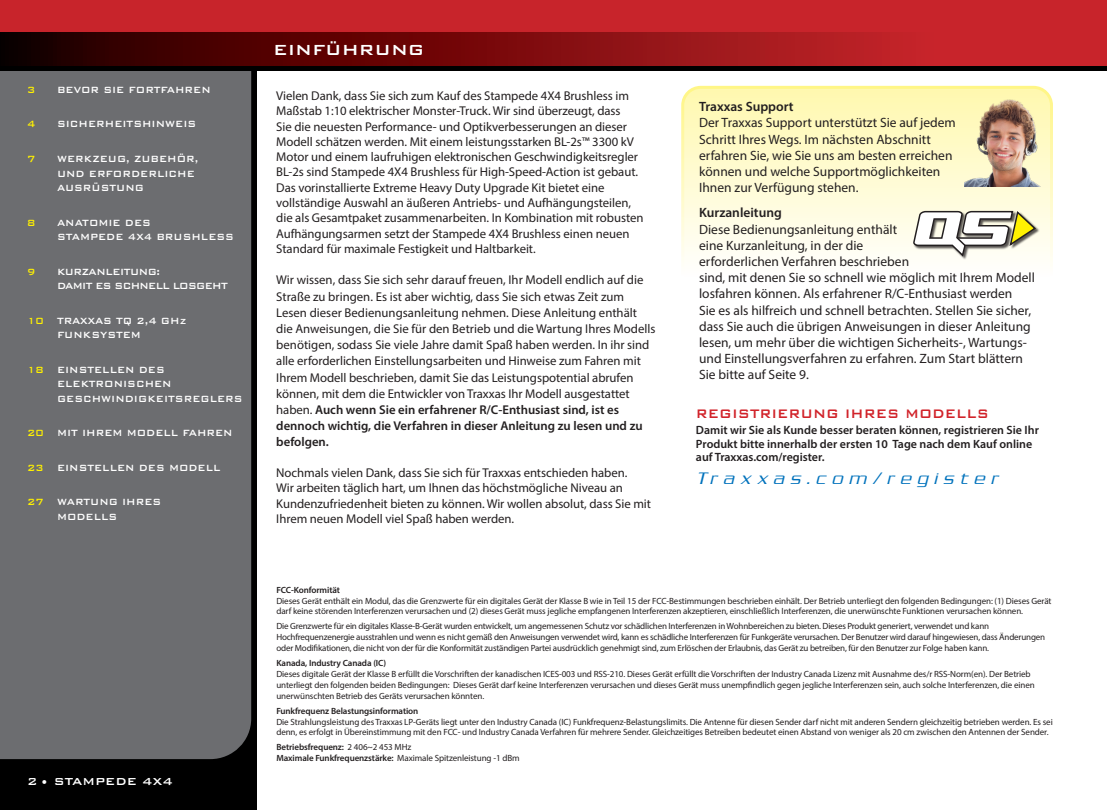
<style>
.page{position:relative;width:1107px;height:810px;background:#fff}
.page>*{position:absolute;margin:0;border:0;box-sizing:border-box;transform-origin:0 0}
.t1{font:500 19.5px "Bank Gothic BT";color:#fff}
.t2{font:italic 18px "Serpentine ICG Light";letter-spacing:.35em;color:#0072bc}
.t3{font:500 16.5px "Bank Gothic BT";color:#d1232a;scale:.91 1}
.t4{font:13.5px/16.2px "Myriad Pro";color:#231f20}
.t5{font:600 13.5px "Myriad Pro";color:#231f20}
.t6{font:500 13.5px "Bank Gothic BT";color:#fff}
.t7{font:12.75px/15.3px "Myriad Pro";letter-spacing:-.005em;color:#231f20}
.t8{font:500 12px/14.4px "Bank Gothic BT";color:#fff;scale:.9 1}
.t9{font:600 12px/13.5px "Myriad Pro";color:#231f20}
.t10{font:500 12px/14.4px "Bank Gothic BT";letter-spacing:-.06em;color:#fff;scale:.9 1}
.t11{font:500 12px "Bank Gothic BT";color:#fff101;scale:.9 1}
.t12{font:9px/10.8px "Myriad Pro";letter-spacing:-.01em;color:#231f20}
.t13{font:600 9px/10.8px "Myriad Pro";letter-spacing:-.01em;color:#231f20}
.s1{color:#fff101}
.s2{font-weight:600}
.s3{font-weight:400}
</style>
<div class="page">
<div style="left:0;top:13px;width:256px;height:797px;background:#000"></div>
<div style="left:0;top:71px;width:251px;height:688px;background:#6c6d70"></div>
<div style="left:0;top:0;width:1107px;height:70px;background:#000"></div>
<div style="left:0;top:0;width:1107px;height:51px;background:#c8242b"></div>
<svg style="left:0;top:32px;width:1107px;height:34px;background:#7f0f12"></svg>
<div style="left:27px;top:88px;width:216px;height:456px;background:#6c6d70"></div>
<svg style="left:685px;top:90px;width:364px;height:164px;background:#fefacf"></svg>
<div style="left:681px;top:86px;width:372px;height:259px;border:3px solid #fff;border-radius:18px"></div>
<div style="left:913px;top:211px;width:127px;height:50px;background:#231f20;opacity:.75"></div>
<svg style="left:912px;top:210px;width:125px;height:48px"></svg>
<img style="left:965px;top:100px;width:75px;height:86px">
<p class="t11" style="left:27px;top:83px;width:11px">3</p>
<p class="t8" style="left:57px;top:82px;width:172px">BEVOR SIE FORTFAHREN</p>
<p class="t11" style="left:27px;top:118px;width:11px">4</p>
<p class="t8" style="left:57px;top:117px;width:156px">SICHERHEITSHINWEIS</p>
<p class="t11" style="left:27px;top:153px;width:11px">7</p>
<p class="t8" style="left:57px;top:152px;width:158px">WERKZEUG, ZUBEHÖR,<br>UND ERFORDERLICHE<br>AUSRÜSTUNG</p>
<p class="t11" style="left:27px;top:216px;width:11px">8</p>
<p class="t8" style="left:57px;top:215px;width:198px">ANATOMIE DES<br>STAMPEDE 4X4 BRUSHLESS</p>
<p class="t11" style="left:27px;top:265px;width:11px">9</p>
<p class="t10" style="left:57px;top:264px;width:191px">KURZANLEITUNG:<br>DAMIT ES SCHNELL LOSGEHT</p>
<p class="t8" style="left:57px;top:313px;width:145px;text-indent:-30px"><span class="s1">10</span> TRAXXAS TQ 2,4 GHz<br>FUNKSYSTEM</p>
<p class="t8" style="left:57px;top:362px;width:208px;text-indent:-30px"><span class="s1">18</span> EINSTELLEN DES<br>ELEKTRONISCHEN<br>GESCHWINDIGKEITSREGLERS</p>
<p class="t8" style="left:27px;top:426px;width:230px"><span class="s1">20</span> MIT IHREM MODELL FAHREN</p>
<p class="t8" style="left:27px;top:460px;width:217px"><span class="s1">23</span> EINSTELLEN DES MODELL</p>
<p class="t8" style="left:57px;top:495px;width:117px;text-indent:-30px"><span class="s1">27</span> WARTUNG IHRES<br>MODELLS</p>
<h3 class="t6" style="left:27px;top:774px;width:147px">2 • STAMPEDE 4X4</h3>
<p class="t1" style="left:273px;top:40px;width:153px">EINFÜHRUNG</p>
<p class="t7" style="left:276px;top:88px;width:369px">Vielen Dank, dass Sie sich zum Kauf des Stampede 4X4 Brushless im Maßstab 1:10 elektrischer Monster-Truck. Wir sind überzeugt, dass<br>Sie die neuesten Performance- und Optikverbesserungen an dieser Modell schätzen werden. Mit einem leistungsstarken BL-2s™ 3300 kV Motor und einem laufruhigen elektronischen Geschwindigkeitsregler BL-2s sind Stampede 4X4 Brushless für High-Speed-Action ist gebaut.<br>Das vorinstallierte Extreme Heavy Duty Upgrade Kit bietet eine vollständige Auswahl an äußeren Antriebs- und Aufhängungsteilen, die als Gesamtpaket zusammenarbeiten. In Kombination mit robusten Aufhängungsarmen setzt der Stampede 4X4 Brushless einen neuen Standard für maximale Festigkeit und Haltbarkeit.</p>
<p class="t7" style="left:276px;top:272px;width:381px;line-height:16.2px">Wir wissen, dass Sie sich sehr darauf freuen, Ihr Modell endlich auf die Straße zu bringen. Es ist aber wichtig, dass Sie sich etwas Zeit zum Lesen dieser Bedienungsanleitung nehmen. Diese Anleitung enthält die Anweisungen, die Sie für den Betrieb und die Wartung Ihres Modells benötigen, sodass Sie viele Jahre damit Spaß haben werden. In ihr sind alle erforderlichen Einstellungsarbeiten und Hinweise zum Fahren mit Ihrem Modell beschrieben, damit Sie das Leistungspotential abrufen können, mit dem die Entwickler von Traxxas Ihr Modell ausgestattet haben. <span class="s2">Auch wenn Sie ein erfahrener R/C-Enthusiast sind, ist es dennoch wichtig, die Verfahren in dieser Anleitung zu lesen und zu befolgen.</span></p>
<p class="t7" style="left:276px;top:465px;width:376px">Nochmals vielen Dank, dass Sie sich für Traxxas entschieden haben.<br>Wir arbeiten täglich hart, um Ihnen das höchstmögliche Niveau an Kundenzufriedenheit bieten zu können. Wir wollen absolut, dass Sie mit Ihrem neuen Modell viel Spaß haben werden.</p>
<p class="t5" style="left:699px;top:98px;width:96px">Traxxas Support</p>
<p class="t4" style="left:699px;top:115px;width:258px">Der Traxxas Support unterstützt Sie auf jedem Schritt Ihres Wegs. Im nächsten Abschnitt erfahren Sie, wie Sie uns am besten erreichen können und welche Supportmöglichkeiten Ihnen zur Verfügung stehen.</p>
<p class="t5" style="left:699px;top:204px;width:84px">Kurzanleitung</p>
<p class="t4" style="left:699px;top:221px;width:337px">Diese Bedienungsanleitung enthält<br>eine Kurzanleitung, in der die<br>erforderlichen Verfahren beschrieben<br>sind, mit denen Sie so schnell wie möglich mit Ihrem Modell losfahren können. Als erfahrener R/C-Enthusiast werden<br>Sie es als hilfreich und schnell betrachten. Stellen Sie sicher, dass Sie auch die übrigen Anweisungen in dieser Anleitung lesen, um mehr über die wichtigen Sicherheits-, Wartungs&shy;und Einstellungsverfahren zu erfahren. Zum Start blättern Sie bitte auf Seite 9.</p>
<p class="t3" style="left:696px;top:404px;width:323px">REGISTRIERUNG IHRES MODELLS</p>
<p class="t9" style="left:696px;top:423px;width:345px">Damit wir Sie als Kunde besser beraten können, registrieren Sie Ihr<br>Produkt bitte innerhalb der ersten 10 Tage nach dem Kauf online auf Traxxas.com/register.</p>
<p class="t2" style="left:696px;top:468px;width:304px">Traxxas.com/register</p>
<p class="t13" style="left:276px;top:584px;width:65px">FCC-Konformität</p>
<p class="t12" style="left:276px;top:595px;width:777px">Dieses Gerät enthält ein Modul, das die Grenzwerte für ein digitales Gerät der Klasse B wie in Teil 15 der FCC-Bestimmungen beschrieben einhält. Der Betrieb unterliegt den folgenden Bedingungen: (1) Dieses Gerät darf keine störenden Interferenzen verursachen und (2) dieses Gerät muss jegliche empfangenen Interferenzen akzeptieren, einschließlich Interferenzen, die unerwünschte Funktionen verursachen können.</p>
<p class="t12" style="left:276px;top:621px;width:770px">Die Grenzwerte für ein digitales Klasse-B-Gerät wurden entwickelt, um angemessenen Schutz vor schädlichen Interferenzen in Wohnbereichen zu bieten. Dieses Produkt generiert, verwendet und kann<br>Hochfrequenzenergie ausstrahlen und wenn es nicht gemäß den Anweisungen verwendet wird, kann es schädliche Interferenzen für Funkgeräte verursachen. Der Benutzer wird darauf hingewiesen, dass Änderungen oder Modifikationen, die nicht von der für die Konformität zuständigen Partei ausdrücklich genehmigt sind, zum Erlöschen der Erlaubnis, das Gerät zu betreiben, für den Benutzer zur Folge haben kann.</p>
<p class="t13" style="left:276px;top:658px;width:111px">Kanada, Industry Canada (IC)</p>
<p class="t12" style="left:276px;top:668px;width:760px">Dieses digitale Gerät der Klasse B erfüllt die Vorschriften der kanadischen ICES-003 und RSS-210. Dieses Gerät erfüllt die Vorschriften der Industry Canada Lizenz mit Ausnahme des/r RSS-Norm(en). Der Betrieb unterliegt den folgenden beiden Bedingungen: Dieses Gerät darf keine Interferenzen verursachen und dieses Gerät muss unempfindlich gegen jegliche Interferenzen sein, auch solche Interferenzen, die einen unerwünschten Betrieb des Geräts verursachen könnten.</p>
<p class="t13" style="left:276px;top:705px;width:144px">Funkfrequenz Belastungsinformation</p>
<p class="t12" style="left:276px;top:716px;width:778px">Die Strahlungsleistung des Traxxas LP-Geräts liegt unter den Industry Canada (IC) Funkfrequenz-Belastungslimits. Die Antenne für diesen Sender darf nicht mit anderen Sendern gleichzeitig betrieben werden. Es sei denn, es erfolgt in Übereinstimmung mit den FCC- und Industry Canada Verfahren für mehrere Sender. Gleichzeitiges Betreiben bedeutet einen Abstand von weniger als 20 cm zwischen den Antennen der Sender.</p>
<p class="t13" style="left:276px;top:742px;width:245px">Betriebsfrequenz: <span class="s3">2 406~2 453 MHz<br></span>Maximale Funkfrequenzstärke: <span class="s3">Maximale Spitzenleistung -1 dBm</span></p>
</div>
